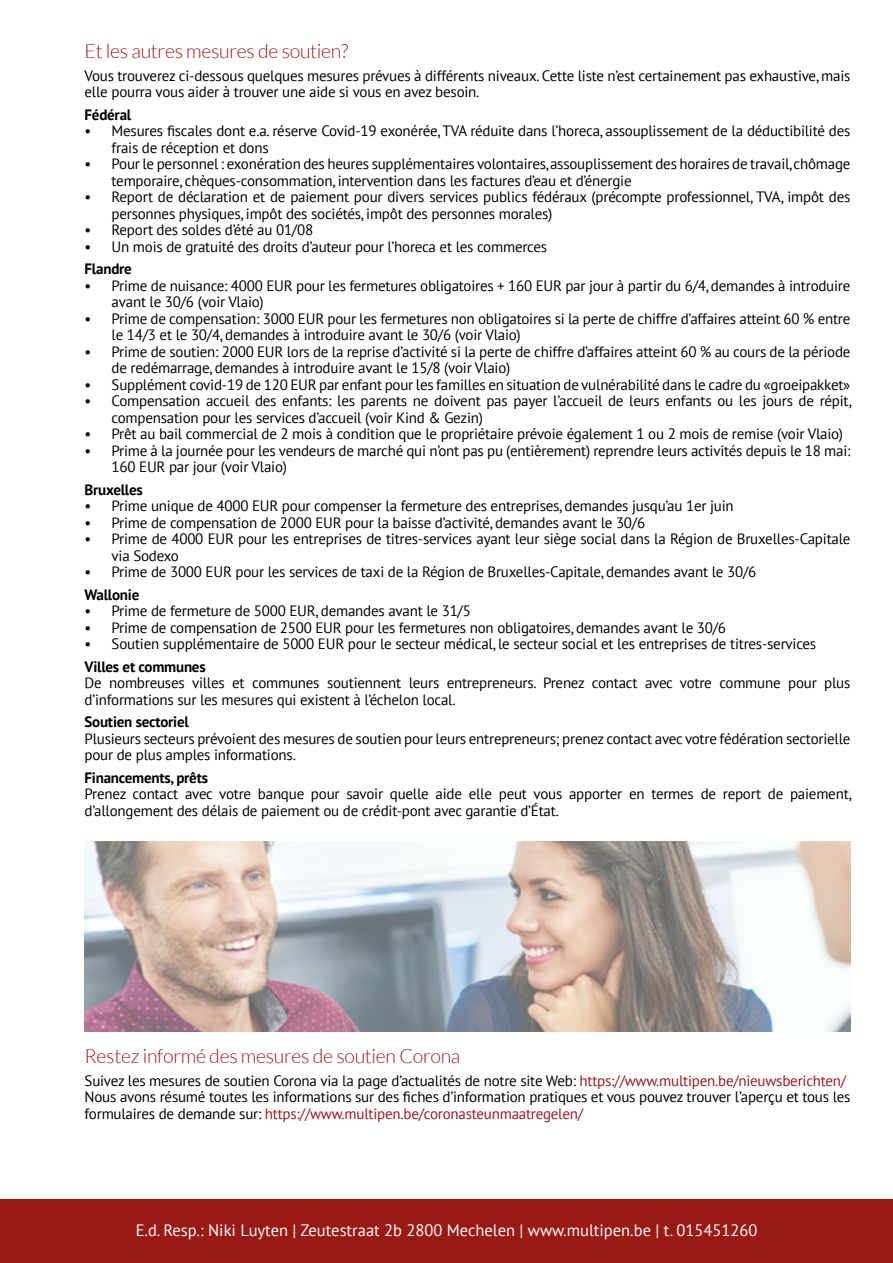
<style>
.page{position:relative;width:893px;height:1263px;background:#fff}
.page>*{position:absolute;margin:0;border:0;box-sizing:border-box;transform-origin:0 0}
.t1{font:300 19.5px "Lato";letter-spacing:-.015em;color:#9c1a17}
.t2{font:16.5px "PT Sans";color:#fff}
.t3{font:15px/16.5px "PT Sans";letter-spacing:-.015em;color:#020203}
.t4{font:700 15px "PT Sans";letter-spacing:-.015em;color:#020203}
.s1{color:#99191d}
</style>
<div class="page">
<div style="left:0;top:1199px;width:893px;height:64px;background:#9b1914"></div>
<img style="left:85px;top:841px;width:765px;height:190px">
<h1 class="t1" style="left:85px;top:41px;width:265px">Et les autres mesures de soutien?</h1>
<p class="t3" style="left:85px;top:67px;width:767px">Vous trouverez ci-dessous quelques mesures prévues à différents niveaux. Cette liste n’est certainement pas exhaustive, mais elle pourra vous aider à trouver une aide si vous en avez besoin.</p>
<p class="t4" style="left:85px;top:104px;width:48px">Fédéral</p>
<p class="t3" style="left:112px;top:122px;width:740px;text-indent:-27px">• Mesures fiscales dont e.a. réserve Covid-19 exonérée, TVA réduite dans l’horeca, assouplissement de la déductibilité des frais de réception et dons</p>
<p class="t3" style="left:112px;top:155px;width:740px;text-indent:-27px">• Pour le personnel : exonération des heures supplémentaires volontaires, assouplissement des horaires de travail, chômage temporaire, chèques-consommation, intervention dans les factures d’eau et d’énergie</p>
<p class="t3" style="left:112px;top:188px;width:740px;text-indent:-27px">• Report de déclaration et de paiement pour divers services publics fédéraux (précompte professionnel, TVA, impôt des personnes physiques, impôt des sociétés, impôt des personnes morales)</p>
<p class="t3" style="left:85px;top:221px;width:230px">• Report des soldes d’été au 01/08</p>
<p class="t3" style="left:85px;top:238px;width:464px">• Un mois de gratuité des droits d’auteur pour l’horeca et les commerces</p>
<p class="t4" style="left:85px;top:259px;width:49px">Flandre</p>
<p class="t3" style="left:112px;top:277px;width:740px;text-indent:-27px">• Prime de nuisance: 4000 EUR pour les fermetures obligatoires + 160 EUR par jour à partir du 6/4, demandes à introduire avant le 30/6 (voir Vlaio)</p>
<p class="t3" style="left:112px;top:310px;width:740px;text-indent:-27px">• Prime de compensation: 3000 EUR pour les fermetures non obligatoires si la perte de chiffre d’affaires atteint 60 % entre le 14/3 et le 30/4, demandes à introduire avant le 30/6 (voir Vlaio)</p>
<p class="t3" style="left:112px;top:343px;width:740px;text-indent:-27px">• Prime de soutien: 2000 EUR lors de la reprise d’activité si la perte de chiffre d’affaires atteint 60 % au cours de la période de redémarrage, demandes à introduire avant le 15/8 (voir Vlaio)</p>
<p class="t3" style="left:85px;top:376px;width:767px">• Supplément covid-19 de 120 EUR par enfant pour les familles en situation de vulnérabilité dans le cadre du «groeipakket»</p>
<p class="t3" style="left:112px;top:392px;width:741px;text-indent:-27px">• Compensation accueil des enfants: les parents ne doivent pas payer l’accueil de leurs enfants ou les jours de répit, compensation pour les services d’accueil (voir Kind &amp; Gezin)</p>
<p class="t3" style="left:85px;top:425px;width:760px">• Prêt au bail commercial de 2 mois à condition que le propriétaire prévoie également 1 ou 2 mois de remise (voir Vlaio)</p>
<p class="t3" style="left:112px;top:442px;width:740px;text-indent:-27px">• Prime à la journée pour les vendeurs de marché qui n’ont pas pu (entièrement) reprendre leurs activités depuis le 18 mai:<br>160 EUR par jour (voir Vlaio)</p>
<p class="t4" style="left:85px;top:479px;width:60px">Bruxelles</p>
<p class="t3" style="left:85px;top:497px;width:651px">• Prime unique de 4000 EUR pour compenser la fermeture des entreprises, demandes jusqu’au 1er juin</p>
<p class="t3" style="left:85px;top:514px;width:562px">• Prime de compensation de 2000 EUR pour la baisse d’activité, demandes avant le 30/6</p>
<p class="t3" style="left:112px;top:530px;width:740px;text-indent:-27px">• Prime de 4000 EUR pour les entreprises de titres-services ayant leur siège social dans la Région de Bruxelles-Capitale via Sodexo</p>
<p class="t3" style="left:85px;top:563px;width:673px">• Prime de 3000 EUR pour les services de taxi de la Région de Bruxelles-Capitale, demandes avant le 30/6</p>
<p class="t4" style="left:85px;top:584px;width:56px">Wallonie</p>
<p class="t3" style="left:85px;top:602px;width:388px">• Prime de fermeture de 5000 EUR, demandes avant le 31/5</p>
<p class="t3" style="left:85px;top:619px;width:643px">• Prime de compensation de 2500 EUR pour les fermetures non obligatoires, demandes avant le 30/6</p>
<p class="t3" style="left:85px;top:635px;width:733px">• Soutien supplémentaire de 5000 EUR pour le secteur médical, le secteur social et les entreprises de titres-services</p>
<p class="t4" style="left:85px;top:656px;width:123px">Villes et communes</p>
<p class="t3" style="left:85px;top:674px;width:767px">De nombreuses villes et communes soutiennent leurs entrepreneurs. Prenez contact avec votre commune pour plus d’informations sur les mesures qui existent à l’échelon local.</p>
<p class="t4" style="left:85px;top:712px;width:106px">Soutien sectoriel</p>
<p class="t3" style="left:85px;top:730px;width:767px">Plusieurs secteurs prévoient des mesures de soutien pour leurs entrepreneurs; prenez contact avec votre fédération sectorielle pour de plus amples informations.</p>
<p class="t4" style="left:85px;top:767px;width:125px">Financements, prêts</p>
<p class="t3" style="left:85px;top:785px;width:769px">Prenez contact avec votre banque pour savoir quelle aide elle peut vous apporter en termes de report de paiement, d’allongement des délais de paiement ou de crédit-pont avec garantie d’État.</p>
<h1 class="t1" style="left:85px;top:1046px;width:377px">Restez informé des mesures de soutien Corona</h1>
<p class="t3" style="left:85px;top:1072px;width:767px">Suivez les mesures de soutien Corona via la page d’actualités de notre site Web: <span class="s1">https://www.multipen.be/nieuwsberichten/<br></span>Nous avons résumé toutes les informations sur des fiches d’information pratiques et vous pouvez trouver l’aperçu et tous les formulaires de demande sur: <span class="s1">https://www.multipen.be/coronasteunmaatregelen/</span></p>
<p class="t2" style="left:136px;top:1220px;width:623px">E.d. Resp.: Niki Luyten | Zeutestraat 2b 2800 Mechelen | www.multipen.be | t. 015451260</p>
</div>
